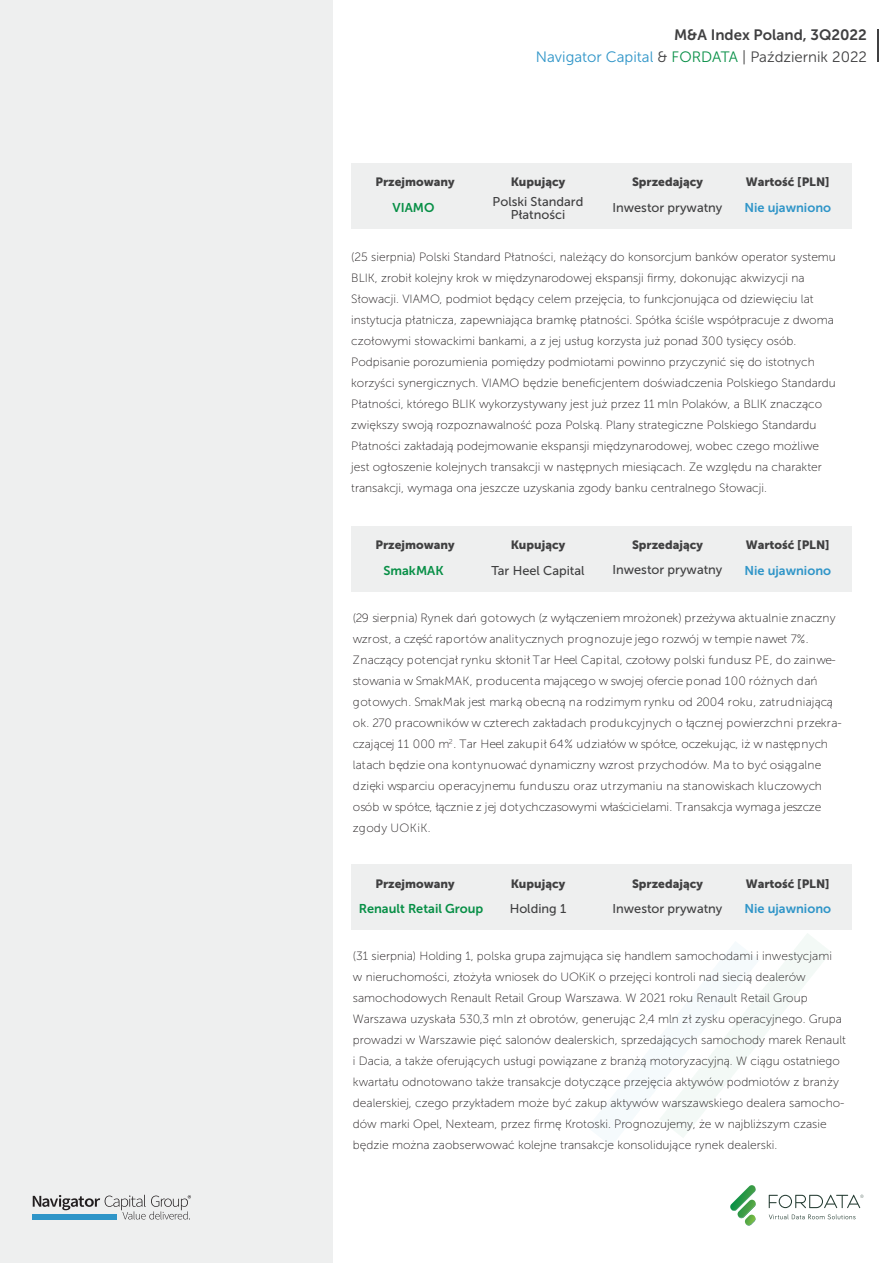
<style>
.page{position:relative;width:893px;height:1263px;background:#fff}
.page>*{position:absolute;margin:0;border:0;box-sizing:border-box;transform-origin:0 0}
.t1{font:15px "Museo Sans 300";color:#404041}
.t2{font:15px "Museo Sans 700";color:#404041}
.t3{font:12.75px/12.6px "Museo Sans 500";color:#404041;text-align:center}
.t4{font:12.75px "Museo Sans 700";color:#2f95c8}
.t5{font:12.75px "Museo Sans 700";color:#078f46}
.t6{font:12px/21px "Museo Sans 100";color:#231f20}
.t7{font:12px "Museo Sans 900";color:#404041}
.s1{color:#2f95c8}
.s2{color:#078f46}
</style>
<div class="page">
<svg style="left:660px;top:933px;width:170px;height:204px"></svg>
<div style="left:0;top:0;width:332px;height:1263px;background:#eeefef"></div>
<svg style="left:33px;top:1195px;width:158px;height:24px"></svg>
<div style="left:351px;top:526px;width:501px;height:66px;background:#eeefef"></div>
<div style="left:351px;top:864px;width:501px;height:66px;background:#eeefef"></div>
<div style="left:351px;top:163px;width:501px;height:66px;background:#eeefef"></div>
<hr style="left:877px;top:29px;width:1px;height:33px;background:#404041">
<svg style="left:769px;top:1214px;width:86px;height:5px"></svg>
<svg style="left:730px;top:1185px;width:26px;height:41px"></svg>
<svg style="left:769px;top:1195px;width:94px;height:13px"></svg>
<p class="t2" style="left:674px;top:27px;width:194px">M&amp;A Index Poland, 3Q2022</p>
<p class="t1" style="left:536px;top:48px;width:333px"><span class="s1">Navigator Capital</span> &amp; <span class="s2">FORDATA</span> | Październik 2022</p>
<p class="t7" style="left:375px;top:175px;width:81px">Przejmowany</p>
<p class="t7" style="left:511px;top:175px;width:56px">Kupujący</p>
<p class="t7" style="left:632px;top:175px;width:72px">Sprzedający</p>
<p class="t7" style="left:746px;top:175px;width:85px">Wartość [PLN]</p>
<p class="t5" style="left:393px;top:201px;width:43px">VIAMO</p>
<p class="t3" style="left:493px;top:196px;width:92px">Polski Standard<br>Płatności</p>
<p class="t3" style="left:612px;top:202px;width:111px">Inwestor prywatny</p>
<p class="t4" style="left:744px;top:201px;width:88px">Nie ujawniono</p>
<p class="t6" style="left:351px;top:246px;width:486px">(25 sierpnia) Polski Standard Płatności, należący do konsorcjum banków operator systemu BLIK, zrobił kolejny krok w międzynarodowej ekspansji firmy, dokonując akwizycji na Słowacji. VIAMO, podmiot będący celem przejęcia, to funkcjonująca od dziewięciu lat instytucja płatnicza, zapewniająca bramkę płatności. Spółka ściśle współpracuje z dwoma czołowymi słowackimi bankami, a z jej usług korzysta już ponad 300 tysięcy osób.<br>Podpisanie porozumienia pomiędzy podmiotami powinno przyczynić się do istotnych korzyści synergicznych. VIAMO będzie beneficjentem doświadczenia Polskiego Standardu Płatności, którego BLIK wykorzystywany jest już przez 11 mln Polaków, a BLIK znacząco zwiększy swoją rozpoznawalność poza Polską. Plany strategiczne Polskiego Standardu Płatności zakładają podejmowanie ekspansji międzynarodowej, wobec czego możliwe jest ogłoszenie kolejnych transakcji w następnych miesiącach. Ze względu na charakter transakcji, wymaga ona jeszcze uzyskania zgody banku centralnego Słowacji.</p>
<p class="t7" style="left:375px;top:538px;width:81px">Przejmowany</p>
<p class="t7" style="left:511px;top:538px;width:56px">Kupujący</p>
<p class="t7" style="left:632px;top:538px;width:72px">Sprzedający</p>
<p class="t7" style="left:746px;top:538px;width:85px">Wartość [PLN]</p>
<p class="t5" style="left:383px;top:563px;width:62px">SmakMAK</p>
<p class="t3" style="left:491px;top:564px;width:95px">Tar Heel Capital</p>
<p class="t3" style="left:612px;top:564px;width:111px">Inwestor prywatny</p>
<p class="t4" style="left:744px;top:563px;width:88px">Nie ujawniono</p>
<p class="t6" style="left:353px;top:607px;width:490px">(29 sierpnia) Rynek dań gotowych (z wyłączeniem mrożonek) przeżywa aktualnie znaczny wzrost, a część raportów analitycznych prognozuje jego rozwój w tempie nawet 7%.<br>Znaczący potencjał rynku skłonił Tar Heel Capital, czołowy polski fundusz PE, do zainwe&shy;stowania w SmakMAK, producenta mającego w swojej ofercie ponad 100 różnych dań gotowych. SmakMak jest marką obecną na rodzimym rynku od 2004 roku, zatrudniającą ok. 270 pracowników w czterech zakładach produkcyjnych o łącznej powierzchni przekra&shy;czającej 11 000 m<sup>2</sup>. Tar Heel zakupił 64% udziałów w spółce, oczekując, iż w następnych latach będzie ona kontynuować dynamiczny wzrost przychodów. Ma to być osiągalne dzięki wsparciu operacyjnemu funduszu oraz utrzymaniu na stanowiskach kluczowych osób w spółce, łącznie z jej dotychczasowymi właścicielami. Transakcja wymaga jeszcze zgody UOKiK.</p>
<p class="t7" style="left:375px;top:877px;width:81px">Przejmowany</p>
<p class="t7" style="left:511px;top:877px;width:56px">Kupujący</p>
<p class="t7" style="left:632px;top:877px;width:72px">Sprzedający</p>
<p class="t7" style="left:746px;top:877px;width:85px">Wartość [PLN]</p>
<p class="t5" style="left:359px;top:902px;width:126px">Renault Retail Group</p>
<p class="t3" style="left:510px;top:903px;width:58px">Holding 1</p>
<p class="t3" style="left:612px;top:903px;width:111px">Inwestor prywatny</p>
<p class="t4" style="left:744px;top:902px;width:88px">Nie ujawniono</p>
<p class="t6" style="left:353px;top:946px;width:494px">(31 sierpnia) Holding 1, polska grupa zajmująca się handlem samochodami i inwestycjami<br>w nieruchomości, złożyła wniosek do UOKiK o przejęci kontroli nad siecią dealerów samochodowych Renault Retail Group Warszawa. W 2021 roku Renault Retail Group Warszawa uzyskała 530,3 mln zł obrotów, generując 2,4 mln zł zysku operacyjnego. Grupa prowadzi w Warszawie pięć salonów dealerskich, sprzedających samochody marek Renault i Dacia, a także oferujących usługi powiązane z branżą motoryzacyjną. W ciągu ostatniego kwartału odnotowano także transakcje dotyczące przejęcia aktywów podmiotów z branży dealerskiej, czego przykładem może być zakup aktywów warszawskiego dealera samocho&shy;dów marki Opel, Nexteam, przez firmę Krotoski. Prognozujemy, że w najbliższym czasie będzie można zaobserwować kolejne transakcje konsolidujące rynek dealerski.</p>
</div>
